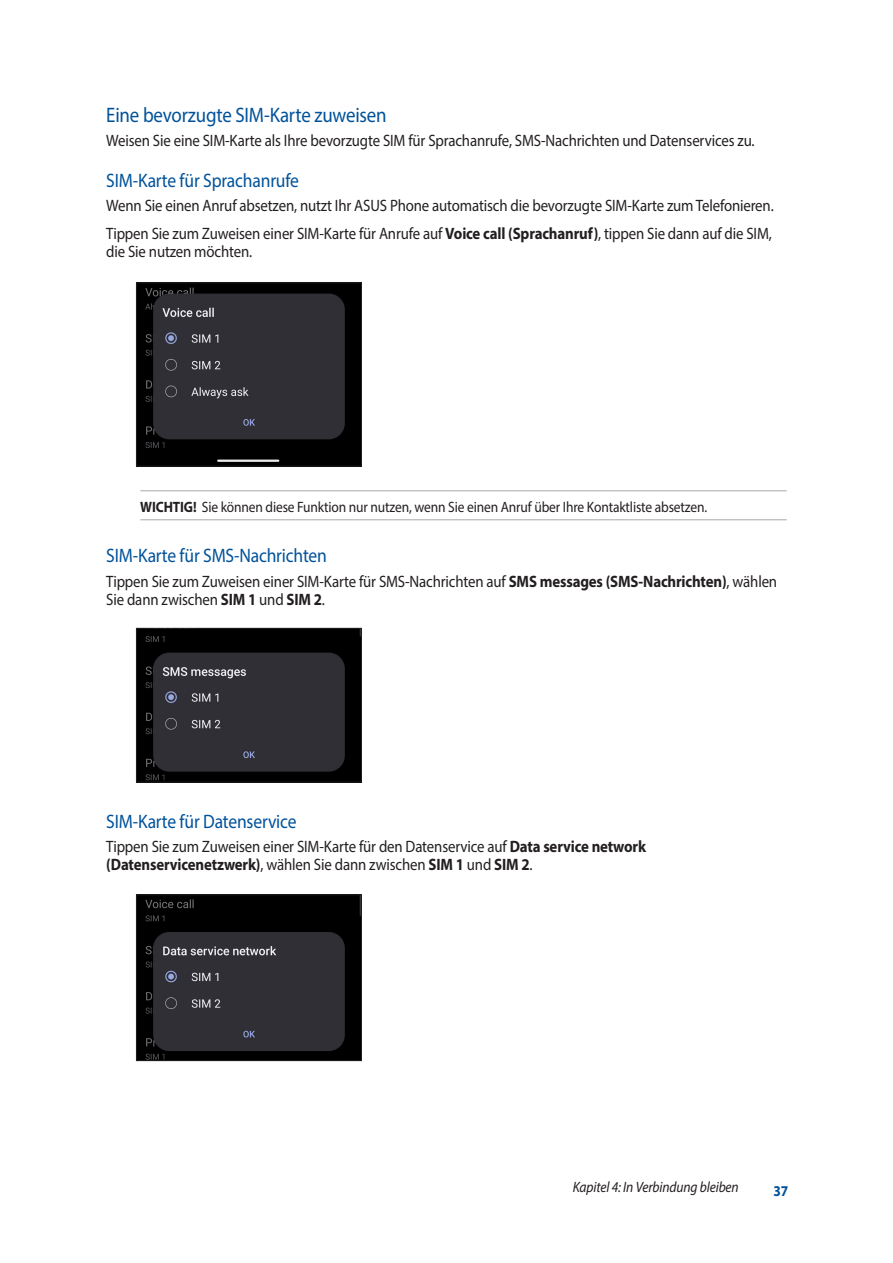
<style>
.page{position:relative;width:893px;height:1263px;background:#fff}
.page>*{position:absolute;margin:0;border:0;box-sizing:border-box;transform-origin:0 0}
.t1{font:21px "Myriad Pro";letter-spacing:-.01em;color:#01529a;scale:.9 1}
.t2{font:19.5px "Myriad Pro";letter-spacing:-.01em;color:#01529a;scale:.9 1}
.t3{font:16.5px/18px "Myriad Pro";letter-spacing:-.01em;color:#231f20;scale:.9 1}
.t4{font:15px "Myriad Pro";letter-spacing:-.01em;color:#231f20;scale:.9 1}
.t5{font:italic 15px "Myriad Pro";letter-spacing:-.01em;color:#231f20;scale:.9 1}
.t6{font:700 15px "Myriad Pro";color:#01529a;scale:.9 1}
.s1{font-weight:700}
</style>
<div class="page">
<hr style="left:140px;top:490px;width:647px;height:1px;background:#a8a9ad">
<hr style="left:140px;top:519px;width:647px;height:1px;background:#a8a9ad">
<img style="left:138px;top:284px;width:222px;height:180px">
<div style="left:136px;top:282px;width:226px;height:184px;border:1px solid #231f20"></div>
<img style="left:138px;top:896px;width:222px;height:163px">
<div style="left:136px;top:894px;width:226px;height:167px;border:1px solid #231f20"></div>
<img style="left:138px;top:630px;width:222px;height:150px">
<div style="left:136px;top:628px;width:226px;height:154px;border:1px solid #231f20"></div>
<p class="t1" style="left:106px;top:102px;width:313px">Eine bevorzugte SIM-Karte zuweisen</p>
<p class="t3" style="left:106px;top:132px;width:722px">Weisen Sie eine SIM-Karte als Ihre bevorzugte SIM für Sprachanrufe, SMS-Nachrichten und Datenservices zu.</p>
<p class="t2" style="left:106px;top:168px;width:215px">SIM-Karte für Sprachanrufe</p>
<p class="t3" style="left:106px;top:191px;width:743px;line-height:27.6px">Wenn Sie einen Anruf absetzen, nutzt Ihr ASUS Phone automatisch die bevorzugte SIM-Karte zum Telefonieren.<br>Tippen Sie zum Zuweisen einer SIM-Karte für Anrufe auf <span class="s1">Voice call (Sprachanruf)</span>, tippen Sie dann auf die SIM,</p>
<p class="t3" style="left:106px;top:242px;width:164px">die Sie nutzen möchten.</p>
<p class="t4" style="left:140px;top:497px;width:631px"><span class="s1">WICHTIG!</span> Sie können diese Funktion nur nutzen, wenn Sie einen Anruf über Ihre Kontaktliste absetzen.</p>
<p class="t2" style="left:106px;top:544px;width:247px">SIM-Karte für SMS-Nachrichten</p>
<p class="t3" style="left:106px;top:572px;width:747px">Tippen Sie zum Zuweisen einer SIM-Karte für SMS-Nachrichten auf <span class="s1">SMS messages (SMS-Nachrichten)</span>, wählen<br>Sie dann zwischen <span class="s1">SIM 1</span> und <span class="s1">SIM 2</span>.</p>
<p class="t2" style="left:106px;top:809px;width:213px">SIM-Karte für Datenservice</p>
<p class="t3" style="left:106px;top:837px;width:601px">Tippen Sie zum Zuweisen einer SIM-Karte für den Datenservice auf <span class="s1">Data service network (Datenservicenetzwerk)</span>, wählen Sie dann zwischen <span class="s1">SIM 1</span> und <span class="s1">SIM 2</span>.</p>
<p class="t5" style="left:573px;top:1178px;width:186px">Kapitel 4: In Verbindung bleiben</p>
<p class="t6" style="left:774px;top:1181px;width:18px">37</p>
</div>
